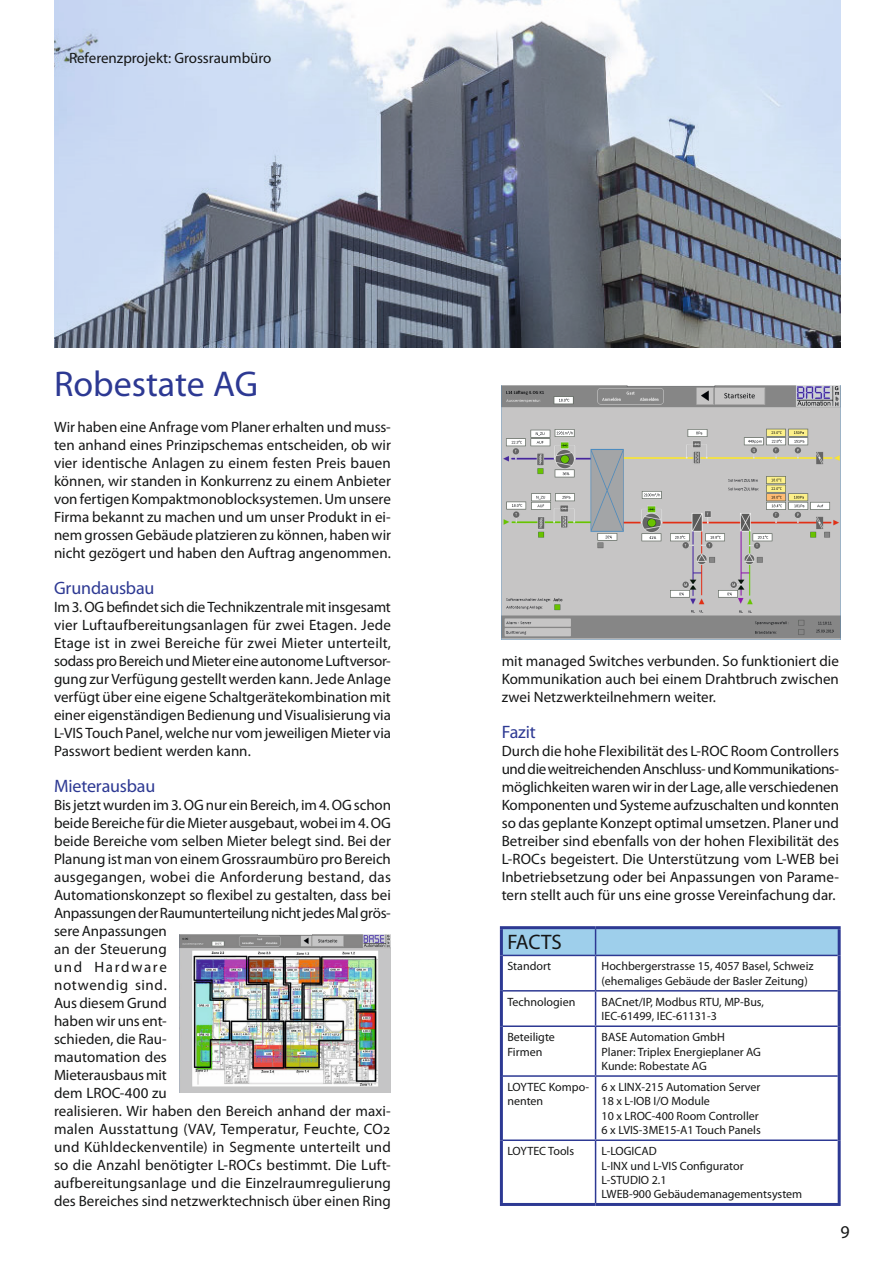
<style>
.page{position:relative;width:893px;height:1263px;background:#fff}
.page>*{position:absolute;margin:0;border:0;box-sizing:border-box;transform-origin:0 0}
.t1{font:36px "Myriad Pro";color:#2d3993}
.t2{font:21px "Myriad Pro";letter-spacing:-.01em;color:#151616}
.t3{font:18px "Myriad Pro";letter-spacing:-.01em;color:#2d3993}
.t4{font:18px "Myriad Pro";color:#151616}
.t5{font:15px/18px "Myriad Pro";color:#151616;text-align:justify}
.t6{font:12px/14.4px "Myriad Pro";color:#151616}
</style>
<div class="page">
<svg style="left:503px;top:956px;width:335px;height:247px"></svg>
<svg style="left:503px;top:929px;width:335px;height:26px;background:#9bcbe8"></svg>
<hr style="left:503px;top:955px;width:93px;height:1px;background:#2d3993">
<hr style="left:596px;top:955px;width:242px;height:1px;background:#2d3993">
<hr style="left:595px;top:956px;width:1px;height:34px;background:#2d3993">
<hr style="left:503px;top:990px;width:93px;height:1px;background:#2d3993">
<hr style="left:596px;top:990px;width:242px;height:1px;background:#2d3993">
<hr style="left:595px;top:991px;width:1px;height:34px;background:#2d3993">
<hr style="left:503px;top:1025px;width:93px;height:2px;background:#2d3993">
<hr style="left:596px;top:1025px;width:242px;height:2px;background:#2d3993">
<hr style="left:595px;top:1027px;width:1px;height:48px;background:#2d3993">
<hr style="left:503px;top:1075px;width:93px;height:2px;background:#2d3993">
<hr style="left:596px;top:1075px;width:242px;height:2px;background:#2d3993">
<hr style="left:595px;top:1077px;width:1px;height:62px;background:#2d3993">
<hr style="left:503px;top:1139px;width:93px;height:2px;background:#2d3993">
<hr style="left:596px;top:1139px;width:242px;height:2px;background:#2d3993">
<hr style="left:595px;top:1141px;width:1px;height:62px;background:#2d3993">
<hr style="left:500px;top:926px;width:96px;height:3px;background:#2d3993">
<hr style="left:500px;top:929px;width:3px;height:26px;background:#2d3993">
<hr style="left:596px;top:926px;width:245px;height:3px;background:#2d3993">
<hr style="left:838px;top:929px;width:3px;height:26px;background:#2d3993">
<hr style="left:500px;top:955px;width:3px;height:36px;background:#2d3993">
<hr style="left:838px;top:955px;width:3px;height:36px;background:#2d3993">
<hr style="left:500px;top:991px;width:3px;height:35px;background:#2d3993">
<hr style="left:838px;top:991px;width:3px;height:35px;background:#2d3993">
<hr style="left:500px;top:1026px;width:3px;height:50px;background:#2d3993">
<hr style="left:838px;top:1026px;width:3px;height:50px;background:#2d3993">
<hr style="left:500px;top:1076px;width:3px;height:64px;background:#2d3993">
<hr style="left:838px;top:1076px;width:3px;height:64px;background:#2d3993">
<hr style="left:500px;top:1140px;width:3px;height:63px;background:#2d3993">
<hr style="left:838px;top:1140px;width:3px;height:63px;background:#2d3993">
<hr style="left:500px;top:1203px;width:96px;height:3px;background:#2d3993">
<hr style="left:596px;top:1203px;width:245px;height:3px;background:#2d3993">
<img style="left:502px;top:386px;width:338px;height:253px">
<img style="left:54px;top:0;width:786px;height:348px">
<img style="left:180px;top:934px;width:210px;height:158px">
<p class="t5" style="left:69px;top:49px;width:204px">Referenzprojekt: Grossraumbüro</p>
<h1 class="t1" style="left:54px;top:362px;width:206px">Robestate AG</h1>
<p class="t5" style="left:54px;top:418px;width:338px">Wir haben eine Anfrage vom Planer erhalten und muss&shy;ten anhand eines Prinzipschemas entscheiden, ob wir vier identische Anlagen zu einem festen Preis bauen können, wir standen in Konkurrenz zu einem Anbieter von fertigen Kompaktmonoblocksystemen. Um unsere Firma bekannt zu machen und um unser Produkt in ei&shy;nem grossen Gebäude platzieren zu können, haben wir nicht gezögert und haben den Auftrag angenommen.</p>
<p class="t3" style="left:54px;top:577px;width:102px">Grundausbau</p>
<p class="t5" style="left:54px;top:598px;width:338px">Im 3. OG befindet sich die Technikzentrale mit insgesamt vier Luftaufbereitungsanlagen für zwei Etagen. Jede Etage ist in zwei Bereiche für zwei Mieter unterteilt, sodass pro Bereich und Mieter eine autonome Luftversor&shy;gung zur Verfügung gestellt werden kann. Jede Anlage verfügt über eine eigene Schaltgerätekombination mit einer eigenständigen Bedienung und Visualisierung via L-VIS Touch Panel, welche nur vom jeweiligen Mieter via Passwort bedient werden kann.</p>
<p class="t3" style="left:54px;top:775px;width:103px">Mieterausbau</p>
<p class="t5" style="left:54px;top:796px;width:338px;text-align:left">Bis jetzt wurden im 3. OG nur ein Bereich, im 4. OG schon beide Bereiche für die Mieter ausgebaut, wobei im 4. OG beide Bereiche vom selben Mieter belegt sind. Bei der Planung ist man von einem Grossraumbüro pro Bereich ausgegangen, wobei die Anforderung bestand, das Automationskonzept so flexibel zu gestalten, dass bei Anpassungen der Raumunterteilung nicht jedes Mal grös&shy;sere Anpassungen<br>an der Steuerung<br>und Hardware<br>notwendig sind.<br>Aus diesem Grund<br>haben wir uns ent-<br>schieden, die Rau-<br>mautomation des<br>Mieterausbaus mit<br>dem LROC-400 zu<br>realisieren. Wir haben den Bereich anhand der maxi&shy;malen Ausstattung (VAV, Temperatur, Feuchte, CO2 und Kühldeckenventile) in Segmente unterteilt und so die Anzahl benötigter L-ROCs bestimmt. Die Luft&shy;aufbereitungsanlage und die Einzelraumregulierung des Bereiches sind netzwerktechnisch über einen Ring</p>
<p class="t5" style="left:502px;top:652px;width:339px">mit managed Switches verbunden. So funktioniert die Kommunikation auch bei einem Drahtbruch zwischen zwei Netzwerkteilnehmern weiter.</p>
<p class="t3" style="left:502px;top:721px;width:36px">Fazit</p>
<p class="t5" style="left:502px;top:742px;width:339px">Durch die hohe Flexibilität des L-ROC Room Controllers und die weitreichenden Anschluss- und Kommunikations&shy;möglichkeiten waren wir in der Lage, alle verschiedenen Komponenten und Systeme aufzuschalten und konnten so das geplante Konzept optimal umsetzen. Planer und Betreiber sind ebenfalls von der hohen Flexibilität des L-ROCs begeistert. Die Unterstützung vom L-WEB bei Inbetriebsetzung oder bei Anpassungen von Parame&shy;tern stellt auch für uns eine grosse Vereinfachung dar.</p>
<h2 class="t2" style="left:507px;top:929px;width:56px">FACTS</h2>
<p class="t6" style="left:507px;top:959px;width:45px">Standort</p>
<p class="t6" style="left:602px;top:959px;width:214px">Hochbergerstrasse 15, 4057 Basel, Schweiz (ehemaliges Gebäude der Basler Zeitung)</p>
<p class="t6" style="left:507px;top:994px;width:69px">Technologien</p>
<p class="t6" style="left:602px;top:994px;width:164px">BACnet/IP, Modbus RTU, MP-Bus,<br>IEC-61499, IEC-61131-3</p>
<p class="t6" style="left:507px;top:1030px;width:49px">Beteiligte<br>Firmen</p>
<p class="t6" style="left:602px;top:1030px;width:161px">BASE Automation GmbH<br>Planer: Triplex Energieplaner AG<br>Kunde: Robestate AG</p>
<p class="t6" style="left:507px;top:1079px;width:83px">LOYTEC Kompo&shy;nenten</p>
<p class="t6" style="left:602px;top:1079px;width:161px">6 x LINX-215 Automation Server<br>18 x L-IOB I/O Module<br>10 x LROC-400 Room Controller<br>6 x LVIS-3ME15-A1 Touch Panels</p>
<p class="t6" style="left:507px;top:1144px;width:68px">LOYTEC Tools</p>
<p class="t6" style="left:602px;top:1144px;width:202px">L-LOGICAD<br>L-INX und L-VIS Configurator<br>L-STUDIO 2.1<br>LWEB-900 Gebäudemanagementsystem</p>
<p class="t4" style="left:840px;top:1220px;width:11px">9</p>
</div>
